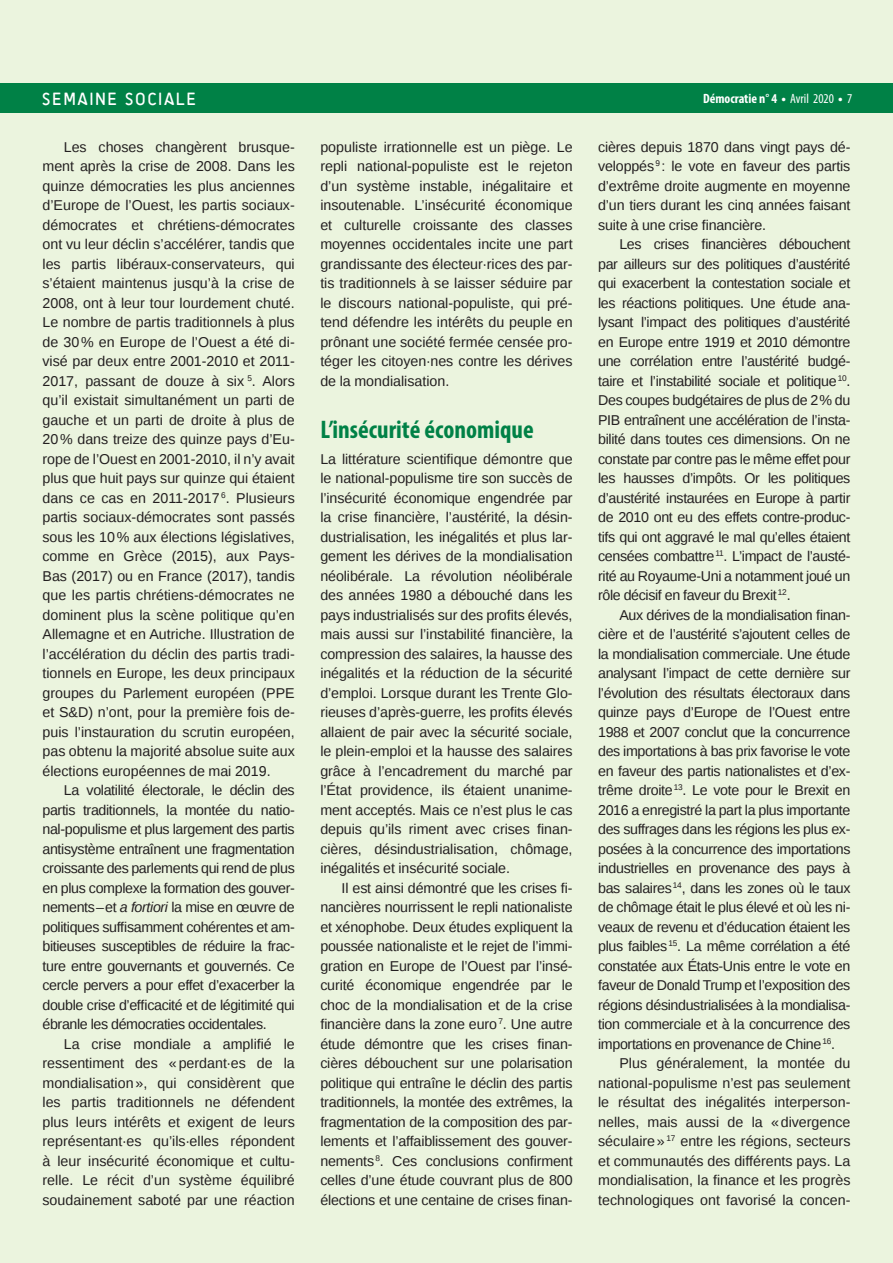
<style>
.page{position:relative;width:893px;height:1263px;background:#ebf4de}
.page>*{position:absolute;margin:0;border:0;box-sizing:border-box;transform-origin:0 0}
._1erSOUSTITRE{font:700 condensed 25.5px "Myriad Pro";color:#008146}
.t1{font:18px "Sci Fly Sans";letter-spacing:.085em;color:#fff}
.dossier__txt_courant{font:14.25px/19.5px "Liberation Sans";letter-spacing:-.005em;color:#231f20;text-align:justify}
.t2{font:700 condensed 13.5px "Myriad Pro";color:#fff}
.t3{font:condensed 13.5px "Myriad Pro";color:#fff}
.s1{font-stretch:normal}
.s2{font-weight:400}
.s3{font-weight:700;font-stretch:normal}
.s4{font-style:italic}
</style>
<div class="page">
<div style="left:0;top:83px;width:893px;height:30px;background:#008146"></div>
<p class="t1" style="left:42px;top:88px;width:155px">SEMAINE SOCIALE</p>
<p class="t2" style="left:703px;top:90px;width:76px">Démocratie n° 4</p>
<p class="t2" style="left:706px;top:90px;width:129px">Démocratie n° 5 <span class="s1">••</span> <span class="s2">Avril 20</span></p>
<p class="t3" style="left:793px;top:90px;width:60px">Mai 2018 <span class="s3">•</span> 7</p>
<p class="dossier__txt_courant" style="left:43px;top:137px;width:254px;text-indent:21px">Les choses changèrent brusque&shy;ment après la crise de 2008. Dans les quinze démocraties les plus anciennes d’Europe de l’Ouest, les partis sociaux&shy;démocrates et chrétiens-démocrates ont vu leur déclin s’accélérer, tandis que les partis libéraux-conservateurs, qui s’étaient maintenus jusqu’à la crise de 2008, ont à leur tour lourdement chuté.<br>Le nombre de partis traditionnels à plus de 30% en Europe de l’Ouest a été di&shy;visé par deux entre 2001-2010 et 2011- 2017, passant de douze à six <sup>5</sup>. Alors qu’il existait simultanément un parti de gauche et un parti de droite à plus de 20% dans treize des quinze pays d’Eu&shy;rope de l’Ouest en 2001-2010, il n’y avait plus que huit pays sur quinze qui étaient dans ce cas en 2011-2017 <sup>6</sup>. Plusieurs partis sociaux-démocrates sont passés sous les 10% aux élections législatives, comme en Grèce (2015), aux Pays-Bas (2017) ou en France (2017), tandis que les partis chrétiens-démocrates ne dominent plus la scène politique qu’en Allemagne et en Autriche. Illustration de l’accélération du déclin des partis tradi&shy;tionnels en Europe, les deux principaux groupes du Parlement européen (PPE et S&amp;D) n’ont, pour la première fois de&shy;puis l’instauration du scrutin européen, pas obtenu la majorité absolue suite aux élections européennes de mai 2019.</p>
<p class="dossier__txt_courant" style="left:43px;top:781px;width:254px;text-indent:21px">La volatilité électorale, le déclin des partis traditionnels, la montée du natio&shy;nal-populisme et plus largement des partis antisystème entraînent une fragmentation croissante des parlements qui rend de plus en plus complexe la formation des gouver&shy;nements–et <span class="s4">a fortiori</span> la mise en œuvre de politiques suffisamment cohérentes et am&shy;bitieuses susceptibles de réduire la frac&shy;ture entre gouvernants et gouvernés. Ce cercle pervers a pour effet d’exacerber la double crise d’efficacité et de légitimité qui ébranle les démocraties occidentales.</p>
<p class="dossier__txt_courant" style="left:43px;top:1034px;width:254px;text-indent:21px">La crise mondiale a amplifié le ressentiment des «perdant·es de la mondialisation», qui considèrent que les partis traditionnels ne défendent plus leurs intérêts et exigent de leurs représentant·es qu’ils·elles répondent à leur insécurité économique et cultu&shy;relle. Le récit d’un système équilibré soudainement saboté par une réaction</p>
<p class="dossier__txt_courant" style="left:320px;top:137px;width:254px">populiste irrationnelle est un piège. Le repli national-populiste est le rejeton d’un système instable, inégalitaire et insoutenable. L’insécurité économique et culturelle croissante des classes moyennes occidentales incite une part grandissante des électeur·rices des par&shy;tis traditionnels à se laisser séduire par le discours national-populiste, qui pré&shy;tend défendre les intérêts du peuple en prônant une société fermée censée pro&shy;téger les citoyen·nes contre les dérives de la mondialisation.</p>
<p class="_1erSOUSTITRE" style="left:320px;top:414px;width:215px">L’insécurité économique</p>
<p class="dossier__txt_courant" style="left:320px;top:449px;width:254px">La littérature scientifique démontre que le national-populisme tire son succès de l’insécurité économique engendrée par la crise financière, l’austérité, la désin&shy;dustrialisation, les inégalités et plus lar&shy;gement les dérives de la mondialisation néolibérale. La révolution néolibérale des années 1980 a débouché dans les pays industrialisés sur des profits élevés, mais aussi sur l’instabilité financière, la compression des salaires, la hausse des inégalités et la réduction de la sécurité d’emploi. Lorsque durant les Trente Glo&shy;rieuses d’après-guerre, les profits élevés allaient de pair avec la sécurité sociale, le plein-emploi et la hausse des salaires grâce à l’encadrement du marché par l’État providence, ils étaient unanime&shy;ment acceptés. Mais ce n’est plus le cas depuis qu’ils riment avec crises finan&shy;cières, désindustrialisation, chômage, inégalités et insécurité sociale.</p>
<p class="dossier__txt_courant" style="left:320px;top:878px;width:254px;text-indent:21px">Il est ainsi démontré que les crises fi&shy;nancières nourrissent le repli nationaliste et xénophobe. Deux études expliquent la poussée nationaliste et le rejet de l’immi&shy;gration en Europe de l’Ouest par l’insé&shy;curité économique engendrée par le choc de la mondialisation et de la crise financière dans la zone euro <sup>7</sup>. Une autre étude démontre que les crises finan&shy;cières débouchent sur une polarisation politique qui entraîne le déclin des partis traditionnels, la montée des extrêmes, la fragmentation de la composition des par&shy;lements et l’affaiblissement des gouver&shy;nements <sup>8</sup>. Ces conclusions confirment celles d’une étude couvrant plus de 800 élections et une centaine de crises finan-</p>
<p class="dossier__txt_courant" style="left:598px;top:137px;width:254px">cières depuis 1870 dans vingt pays dé&shy;veloppés <sup>9</sup> : le vote en faveur des partis d’extrême droite augmente en moyenne d’un tiers durant les cinq années faisant suite à une crise financière.</p>
<p class="dossier__txt_courant" style="left:598px;top:235px;width:254px;text-indent:21px">Les crises financières débouchent par ailleurs sur des politiques d’austérité qui exacerbent la contestation sociale et les réactions politiques. Une étude ana&shy;lysant l’impact des politiques d’austérité en Europe entre 1919 et 2010 démontre une corrélation entre l’austérité budgé&shy;taire et l’instabilité sociale et politique<sup>10</sup>.<br>Des coupes budgétaires de plus de 2% du PIB entraînent une accélération de l’insta&shy;bilité dans toutes ces dimensions. On ne constate par contre pas le même effet pour les hausses d’impôts. Or les politiques d’austérité instaurées en Europe à partir de 2010 ont eu des effets contre-produc&shy;tifs qui ont aggravé le mal qu’elles étaient censées combattre <sup>11</sup>. L’impact de l’austé&shy;rité au Royaume-Uni a notamment joué un rôle décisif en faveur du Brexit<sup>12</sup>.</p>
<p class="dossier__txt_courant" style="left:598px;top:605px;width:254px;text-indent:21px">Aux dérives de la mondialisation finan&shy;cière et de l’austérité s’ajoutent celles de la mondialisation commerciale. Une étude analysant l’impact de cette dernière sur l’évolution des résultats électoraux dans quinze pays d’Europe de l’Ouest entre 1988 et 2007 conclut que la concurrence des importations à bas prix favorise le vote en faveur des partis nationalistes et d’ex&shy;trême droite <sup>13</sup>. Le vote pour le Brexit en 2016 a enregistré la part la plus importante des suffrages dans les régions les plus ex&shy;posées à la concurrence des importations industrielles en provenance des pays à bas salaires <sup>14</sup>, dans les zones où le taux de chômage était le plus élevé et où les ni&shy;veaux de revenu et d’éducation étaient les plus faibles <sup>15</sup>. La même corrélation a été constatée aux États-Unis entre le vote en faveur de Donald Trump et l’exposition des régions désindustrialisées à la mondialisa&shy;tion commerciale et à la concurrence des importations en provenance de Chine <sup>16</sup>.</p>
<p class="dossier__txt_courant" style="left:598px;top:1054px;width:254px;text-indent:21px">Plus généralement, la montée du national-populisme n’est pas seulement le résultat des inégalités interperson&shy;nelles, mais aussi de la «divergence séculaire» <sup>17</sup> entre les régions, secteurs et communautés des différents pays. La mondialisation, la finance et les progrès technologiques ont favorisé la concen-</p>
</div>
